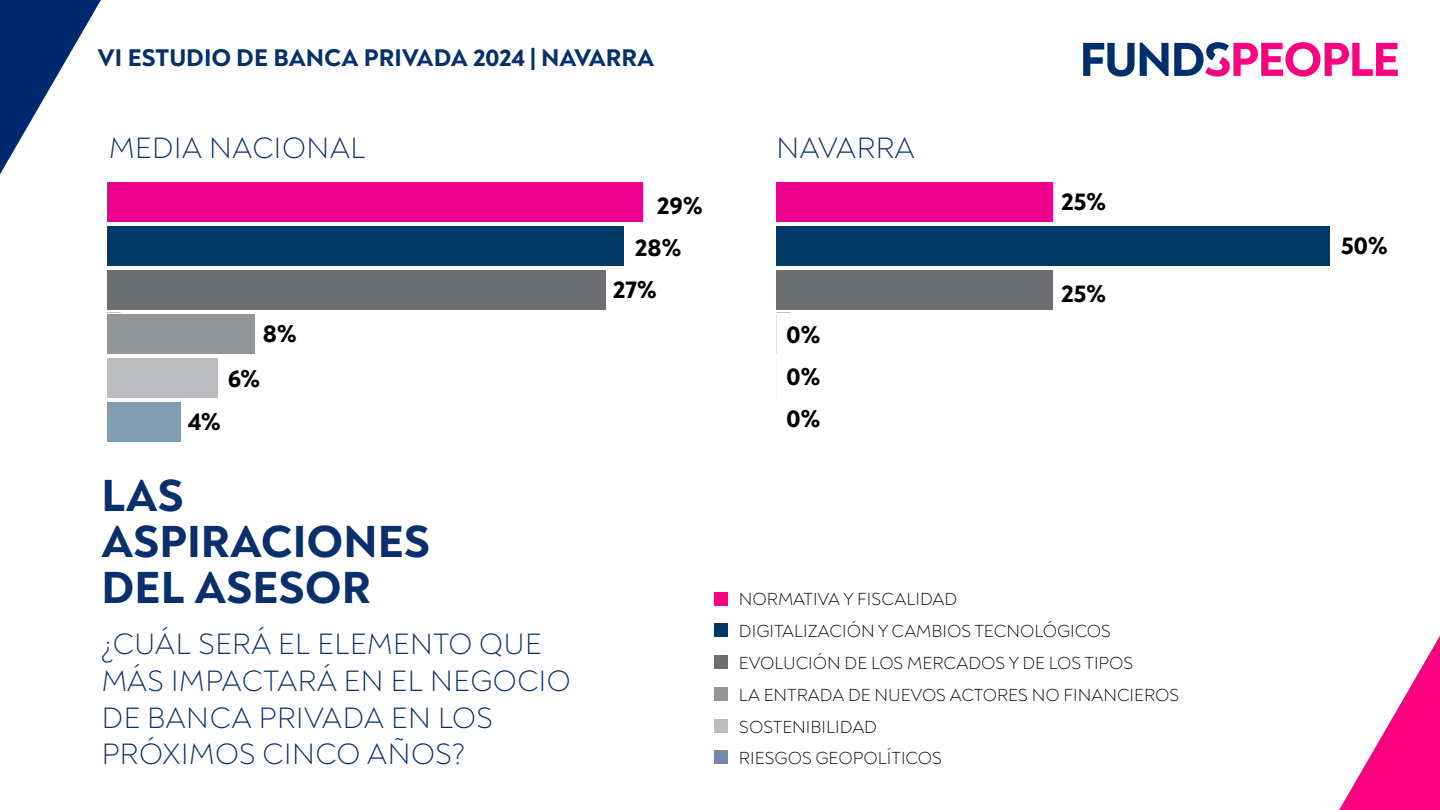
<style>
.page{position:relative;width:1440px;height:810px;background:#fff}
.page>*{position:absolute;margin:0;border:0;box-sizing:border-box;transform-origin:0 0}
.t1{font:800 45.75px/45.8px "Noah Head";color:#092f6c}
.t2{font:300 30px/36.8px "Noah Head";color:#092f6c}
.t3{font:800 24.83px "Noah Head";color:#000}
.t4{font:800 24.6px "Noah Head";color:#092f6c}
.t5{font:300 17.77px/31.9px "Noah Grotesque";color:#000}
</style>
<div class="page">
<div style="left:107px;top:403px;width:74px;height:39px;background:#809cb2"></div>
<div style="left:107px;top:359px;width:111px;height:39px;background:#bcbdc1"></div>
<div style="left:107px;top:315px;width:148px;height:39px;background:#939597"></div>
<div style="left:107px;top:271px;width:498px;height:39px;background:#6d6e71"></div>
<div style="left:107px;top:226px;width:517px;height:40px;background:#003a65"></div>
<div style="left:107px;top:182px;width:535px;height:40px;background:#ec008c"></div>
<div style="left:777px;top:271px;width:276px;height:39px;background:#6d6e71"></div>
<div style="left:777px;top:226px;width:553px;height:40px;background:#003a65"></div>
<div style="left:777px;top:182px;width:276px;height:40px;background:#ec008c"></div>
<svg style="left:1339px;top:636px;width:101px;height:174px"></svg>
<svg style="left:0;top:0;width:101px;height:174px"></svg>
<svg style="left:1083px;top:42px;width:315px;height:35px"></svg>
<div style="left:714px;top:592px;width:14px;height:14px;background:#fc0080"></div>
<div style="left:714px;top:655px;width:14px;height:14px;background:#6d6e71"></div>
<div style="left:714px;top:623px;width:14px;height:14px;background:#003764"></div>
<div style="left:714px;top:687px;width:14px;height:14px;background:#939597"></div>
<div style="left:714px;top:750px;width:14px;height:14px;background:#7289ab"></div>
<div style="left:714px;top:719px;width:14px;height:14px;background:#bcbdc1"></div>
<h3 class="t4" style="left:98px;top:42px;width:558px">VI ESTUDIO DE BANCA PRIVADA 2024 | NAVARRA</h3>
<h2 class="t2" style="left:109px;top:130px;width:259px">MEDIA NACIONAL</h2>
<h2 class="t2" style="left:776px;top:130px;width:140px">NAVARRA</h2>
<h3 class="t3" style="left:657px;top:190px;width:47px">29%</h3>
<h3 class="t3" style="left:1061px;top:186px;width:46px">25%</h3>
<h3 class="t3" style="left:635px;top:232px;width:48px">28%</h3>
<h3 class="t3" style="left:1341px;top:229px;width:48px">50%</h3>
<h3 class="t3" style="left:263px;top:317px;width:35px">8%</h3>
<h3 class="t3" style="left:228px;top:362px;width:34px">6%</h3>
<h3 class="t3" style="left:188px;top:405px;width:34px">4%</h3>
<h1 class="t1" style="left:101px;top:473px;width:330px">LAS<br>ASPIRACIONES<br>DEL ASESOR</h1>
<h2 class="t2" style="left:101px;top:626px;width:472px">¿CUÁL SERÁ EL ELEMENTO QUE<br>MÁS IMPACTARÁ EN EL NEGOCIO<br>DE BANCA PRIVADA EN LOS<br>PRÓXIMOS CINCO AÑOS?</h2>
<h3 class="t3" style="left:613px;top:274px;width:45px">27%</h3>
<h3 class="t3" style="left:786px;top:318px;width:36px">0%</h3>
<h3 class="t3" style="left:786px;top:360px;width:36px">0%</h3>
<h3 class="t3" style="left:786px;top:403px;width:36px">0%</h3>
<h3 class="t3" style="left:1061px;top:277px;width:46px">25%</h3>
<p class="t5" style="left:739px;top:583px;width:442px">NORMATIVA Y FISCALIDAD<br>DIGITALIZACIÓN Y CAMBIOS TECNOLÓGICOS<br>EVOLUCIÓN DE LOS MERCADOS Y DE LOS TIPOS<br>LA ENTRADA DE NUEVOS ACTORES NO FINANCIEROS<br>SOSTENIBILIDAD<br>RIESGOS GEOPOLÍTICOS</p>
</div>
